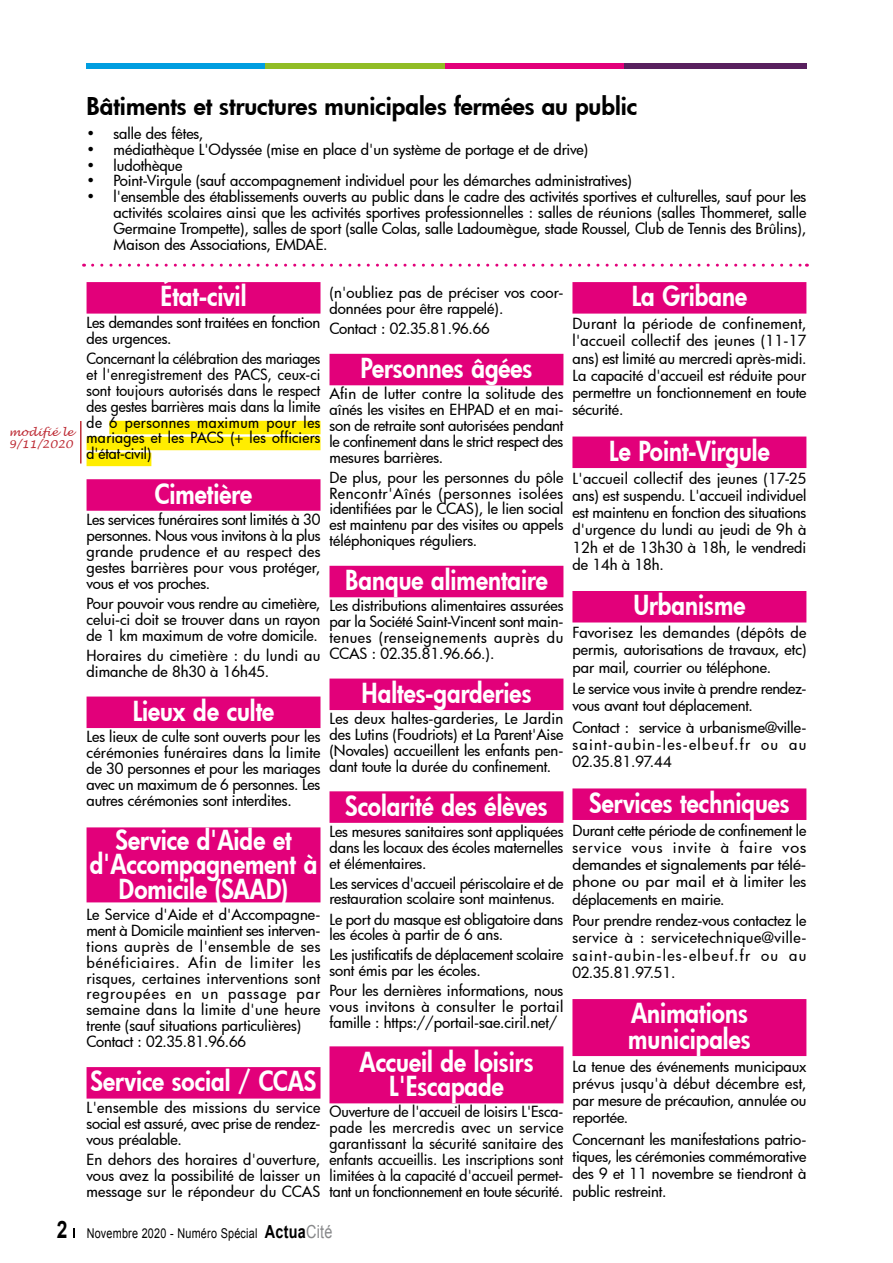
<style>
.page{position:relative;width:893px;height:1263px;background:#fff}
.page>*{position:absolute;margin:0;border:0;box-sizing:border-box;transform-origin:0 0}
.t1{font:800 27px/24.2px "Futura";color:#fff;text-align:center;scale:.89 1}
.t2{font:800 24px "Futura";color:#000}
.t3{font:700 24px "Arial";color:#000;scale:.8 1}
.t4{font:500 15px/17.2px "Futura";letter-spacing:-.005em;color:#000;text-align:justify}
.t5{font:500 15px/15.9px "Futura";letter-spacing:.015em;color:#000}
.t6{font:500 15px/15.9px "Futura";letter-spacing:-.005em;color:#000;text-align:justify;scale:.96 1}
.t7{font:13.5px "Arial";letter-spacing:.02em;color:#000;scale:.8 1}
.t8{font:italic 10.8px/12px "Lucida Handwriting";color:#bd2a33;scale:1.06 1}
.s1{font-weight:700;font-size:18px}
.s2{font-size:18px;color:#87888a}
</style>
<div class="page">
<div style="left:87px;top:282px;width:233px;height:32px;background:#e2007a"></div>
<div style="left:109px;top:421px;width:211px;height:13px;background:#ffed00"></div>
<div style="left:87px;top:437px;width:233px;height:13px;background:#ffed00"></div>
<div style="left:87px;top:453px;width:64px;height:13px;background:#ffed00"></div>
<div style="left:87px;top:479px;width:233px;height:32px;background:#e2007a"></div>
<div style="left:87px;top:696px;width:233px;height:32px;background:#e2007a"></div>
<div style="left:87px;top:827px;width:233px;height:75px;background:#e2007a"></div>
<div style="left:87px;top:1067px;width:233px;height:31px;background:#e2007a"></div>
<div style="left:329px;top:354px;width:234px;height:31px;background:#e2007a"></div>
<div style="left:329px;top:566px;width:234px;height:31px;background:#e2007a"></div>
<div style="left:329px;top:678px;width:234px;height:32px;background:#e2007a"></div>
<div style="left:329px;top:791px;width:234px;height:32px;background:#e2007a"></div>
<div style="left:329px;top:1046px;width:234px;height:57px;background:#e2007a"></div>
<div style="left:572px;top:282px;width:234px;height:32px;background:#e2007a"></div>
<div style="left:572px;top:436px;width:234px;height:32px;background:#e2007a"></div>
<div style="left:572px;top:591px;width:234px;height:31px;background:#e2007a"></div>
<div style="left:572px;top:788px;width:234px;height:32px;background:#e2007a"></div>
<div style="left:572px;top:999px;width:234px;height:57px;background:#e2007a"></div>
<div style="left:87px;top:63px;width:182px;height:6px;background:#009ee0"></div>
<div style="left:266px;top:63px;width:182px;height:6px;background:#91bd26"></div>
<div style="left:445px;top:63px;width:182px;height:6px;background:#e2007a"></div>
<div style="left:624px;top:63px;width:182px;height:6px;background:#58205e"></div>
<svg style="left:93px;top:264px;width:714px;height:3px"></svg>
<hr style="left:80px;top:421px;width:2px;height:42px;background:#bd2a33">
<p class="t8" style="left:9px;top:426px;width:63px">modifié le<br>9/11/2020</p>
<h2 class="t2" style="left:87px;top:89px;width:552px">Bâtiments et structures municipales fermées au public</h2>
<p class="t4" style="left:87px;top:124px;width:118px">• salle des fêtes,</p>
<p class="t4" style="left:87px;top:140px;width:503px">• médiathèque L'Odyssée (mise en place d'un système de portage et de drive)</p>
<p class="t4" style="left:87px;top:156px;width:97px">• ludothèque</p>
<p class="t4" style="left:87px;top:172px;width:547px">• Point-Virgule (sauf accompagnement individuel pour les démarches administratives)</p>
<p class="t4" style="left:114px;top:188px;width:694px;line-height:15.8px;text-indent:-27px">• l'ensemble des établissements ouverts au public dans le cadre des activités sportives et culturelles, sauf pour les activités scolaires ainsi que les activités sportives professionnelles : salles de réunions (salles Thommeret, salle Germaine Trompette), salles de sport (salle Colas, salle Ladoumègue, stade Roussel, Club de Tennis des Brûlins), Maison des Associations, EMDAE.</p>
<h1 class="t1" style="left:161px;top:284px;width:98px">État-civil</h1>
<p class="t4" style="left:87px;top:314px;width:235px;line-height:15.9px">Les demandes sont traitées en fonction des urgences.</p>
<p class="t6" style="left:87px;top:350px;width:245px">Concernant la célébration des mariages et l'enregistrement des PACS, ceux-ci sont toujours autorisés dans le respect des gestes barrières mais dans la limite de 6 personnes maximum pour les mariages et les PACS (+ les officiers d'état-civil)</p>
<h1 class="t1" style="left:155px;top:481px;width:111px">Cimetière</h1>
<p class="t4" style="left:87px;top:511px;width:235px;line-height:15.9px">Les services funéraires sont limités à 30 personnes. Nous vous invitons à la plus grande prudence et au respect des gestes barrières pour vous protéger, vous et vos proches.</p>
<p class="t4" style="left:87px;top:595px;width:235px;line-height:15.9px">Pour pouvoir vous rendre au cimetière, celui-ci doit se trouver dans un rayon de 1 km maximum de votre domicile.</p>
<p class="t4" style="left:87px;top:647px;width:235px;line-height:15.9px">Horaires du cimetière : du lundi au dimanche de 8h30 à 16h45.</p>
<h1 class="t1" style="left:133px;top:698px;width:161px">Lieux de culte</h1>
<p class="t4" style="left:87px;top:728px;width:235px;line-height:15.9px">Les lieux de culte sont ouverts pour les cérémonies funéraires dans la limite de 30 personnes et pour les mariages avec un maximum de 6 personnes. Les autres cérémonies sont interdites.</p>
<h1 class="t1" style="left:90px;top:828px;width:257px">Service d'Aide et d'Accompagnement à<br>Domicile (SAAD)</h1>
<p class="t5" style="left:87px;top:906px;width:235px">Le Service d'Aide et d'Accompagne&shy;ment à Domicile maintient ses interven&shy;tions auprès de l'ensemble de ses bénéficiaires. Afin de limiter les risques, certaines interventions sont regroupées en un passage par semaine dans la limite d'une heure trente (sauf situations particulières)<br>Contact : 02.35.81.96.66</p>
<h1 class="t1" style="left:91px;top:1069px;width:255px">Service social / CCAS</h1>
<p class="t4" style="left:87px;top:1099px;width:235px;line-height:15.9px">L'ensemble des missions du service social est assuré, avec prise de rendez&shy;vous préalable.</p>
<p class="t4" style="left:87px;top:1151px;width:235px;line-height:15.9px">En dehors des horaires d'ouverture, vous avez la possibilité de laisser un message sur le répondeur du CCAS</p>
<h1 class="t1" style="left:632px;top:284px;width:131px">La Gribane</h1>
<p class="t4" style="left:572px;top:315px;width:236px">Durant la période de confinement, l'accueil collectif des jeunes (11-17 ans) est limité au mercredi après-midi.<br>La capacité d'accueil est réduite pour permettre un fonctionnement en toute sécurité.</p>
<h1 class="t1" style="left:609px;top:438px;width:182px">Le Point-Virgule</h1>
<p class="t4" style="left:572px;top:469px;width:235px">L'accueil collectif des jeunes (17-25 ans) est suspendu. L'accueil individuel est maintenu en fonction des situations d'urgence du lundi au jeudi de 9h à 12h et de 13h30 à 18h, le vendredi de 14h à 18h.</p>
<h1 class="t1" style="left:633px;top:593px;width:127px">Urbanisme</h1>
<p class="t4" style="left:572px;top:624px;width:235px">Favorisez les demandes (dépôts de permis, autorisations de travaux, etc) par mail, courrier ou téléphone.</p>
<p class="t4" style="left:572px;top:680px;width:235px">Le service vous invite à prendre rendez&shy;vous avant tout déplacement.</p>
<p class="t4" style="left:572px;top:718px;width:235px">Contact : service à urbanisme@ville&shy;saint-aubin-les-elbeuf.fr ou au 02.35.81.97.44</p>
<h1 class="t1" style="left:589px;top:790px;width:227px">Services techniques</h1>
<p class="t4" style="left:572px;top:821px;width:235px">Durant cette période de confinement le service vous invite à faire vos demandes et signalements par télé&shy;phone ou par mail et à limiter les déplacements en mairie.</p>
<p class="t4" style="left:572px;top:911px;width:235px">Pour prendre rendez-vous contactez le service à : servicetechnique@ville&shy;saint-aubin-les-elbeuf.fr ou au 02.35.81.97.51.</p>
<h1 class="t1" style="left:628px;top:1000px;width:139px;line-height:25.5px;text-align:left">Animations municipales</h1>
<p class="t4" style="left:572px;top:1057px;width:235px">La tenue des événements municipaux prévus jusqu'à début décembre est, par mesure de précaution, annulée ou reportée.</p>
<p class="t4" style="left:572px;top:1130px;width:235px">Concernant les manifestations patrio&shy;tiques, les cérémonies commémorative des 9 et 11 novembre se tiendront à public restreint.</p>
<p class="t4" style="left:329px;top:284px;width:235px;line-height:15.8px">(n'oubliez pas de préciser vos coor&shy;données pour être rappelé).</p>
<p class="t4" style="left:329px;top:320px;width:162px">Contact : 02.35.81.96.66</p>
<h1 class="t1" style="left:360px;top:356px;width:195px">Personnes âgées</h1>
<p class="t4" style="left:329px;top:386px;width:235px;line-height:15.9px">Afin de lutter contre la solitude des aînés les visites en EHPAD et en mai&shy;son de retraite sont autorisées pendant le confinement dans le strict respect des mesures barrières.</p>
<p class="t4" style="left:329px;top:469px;width:236px;line-height:15.8px">De plus, pour les personnes du pôle Rencontr'Aînés (personnes isolées identifiées par le CCAS), le lien social est maintenu par des visites ou appels téléphoniques réguliers.</p>
<h1 class="t1" style="left:345px;top:568px;width:229px">Banque alimentaire</h1>
<p class="t4" style="left:329px;top:598px;width:235px;line-height:15.8px">Les distributions alimentaires assurées par la Société Saint-Vincent sont main&shy;tenues (renseignements auprès du CCAS : 02.35.81.96.66.).</p>
<h1 class="t1" style="left:361px;top:680px;width:193px">Haltes-garderies</h1>
<p class="t4" style="left:329px;top:710px;width:235px;line-height:15.8px">Les deux haltes-garderies, Le Jardin des Lutins (Foudriots) et La Parent'Aise (Novales) accueillent les enfants pen&shy;dant toute la durée du confinement.</p>
<h1 class="t1" style="left:345px;top:793px;width:229px">Scolarité des élèves</h1>
<p class="t4" style="left:329px;top:823px;width:235px;line-height:15.9px">Les mesures sanitaires sont appliquées dans les locaux des écoles maternelles et élémentaires.</p>
<p class="t4" style="left:329px;top:875px;width:235px;line-height:15.9px">Les services d'accueil périscolaire et de restauration scolaire sont maintenus.</p>
<p class="t4" style="left:329px;top:911px;width:235px;line-height:15.8px">Le port du masque est obligatoire dans les écoles à partir de 6 ans.</p>
<p class="t4" style="left:329px;top:947px;width:235px;line-height:15.9px">Les justificatifs de déplacement scolaire sont émis par les écoles.</p>
<p class="t4" style="left:329px;top:982px;width:235px;line-height:15.9px">Pour les dernières informations, nous vous invitons à consulter le portail famille : https://portail-sae.ciril.net/</p>
<h1 class="t1" style="left:359px;top:1050px;width:197px">Accueil de loisirs<br>L'Escapade</h1>
<p class="t4" style="left:329px;top:1104px;width:235px;line-height:15.8px">Ouverture de l'accueil de loisirs L'Esca&shy;pade les mercredis avec un service garantissant la sécurité sanitaire des enfants accueillis. Les inscriptions sont limitées à la capacité d'accueil permet&shy;tant un fonctionnement en toute sécurité.</p>
<h2 class="t3" style="left:57px;top:1214px;width:15px">2</h2>
<p class="t7" style="left:87px;top:1224px;width:309px">Novembre 2020 - N uméro Spécial <span class="s1">Actua</span><span class="s2">Cité</span></p>
</div>
